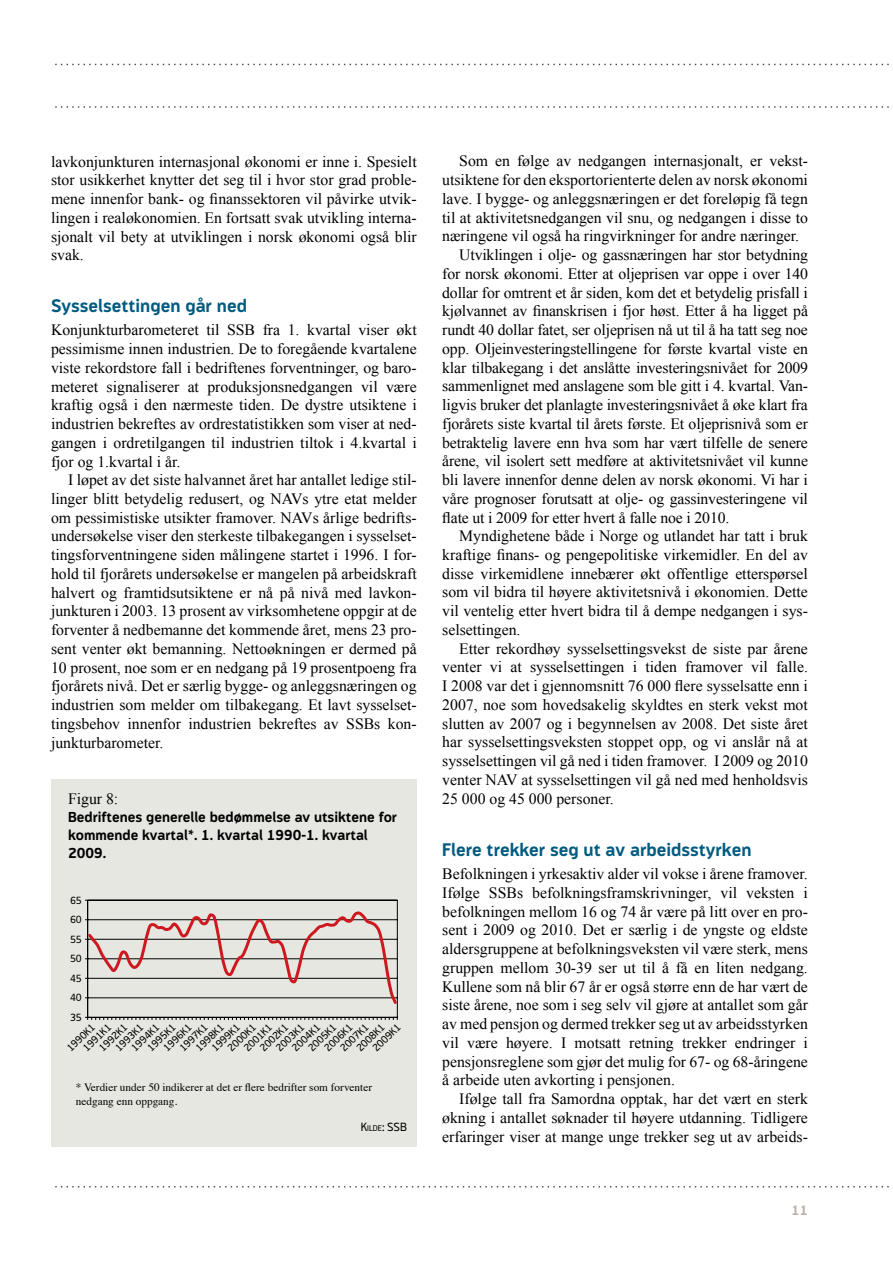
<style>
.page{position:relative;width:893px;height:1263px;background:#fff}
.page>*{position:absolute;margin:0;border:0;box-sizing:border-box;transform-origin:0 0}
.t1{font:700 18px "Modus";color:#005b7f}
.t2{font:15.75px/18.8px "Times New Roman";color:#000;text-align:justify}
.t3{font:700 14.25px/18px "Modus";color:#000}
.t4{font:700 13.5px "Modus";color:#bbb1a6}
.t5{font:12px "Modus";color:#000}
.t6{font:11.25px/13.5px "Times";color:#000}
.t7{font:10.5px "Modus";color:#010101}
.s1{font-size:8.4px}
.s2{font-style:italic}
</style>
<div class="page">
<svg style="left:55px;top:64px;width:834px;height:1px"></svg>
<svg style="left:55px;top:106px;width:834px;height:2px"></svg>
<svg style="left:55px;top:1186px;width:834px;height:1px"></svg>
<div style="left:51px;top:779px;width:366px;height:368px;background:#e7e7e1"></div>
<svg style="left:85px;top:900px;width:313px;height:120px"></svg>
<p class="t2" style="left:51px;top:152px;width:367px">lavkonjunkturen internasjonal økonomi er inne i. Spesielt stor usikkerhet knytter det seg til i hvor stor grad proble&shy;mene innenfor bank- og finanssektoren vil påvirke utvik&shy;lingen i realøkonomien. En fortsatt svak utvikling interna&shy;sjonalt vil bety at utviklingen i norsk økonomi også blir svak.</p>
<p class="t1" style="left:51px;top:296px;width:197px">Sysselsettingen går ned</p>
<p class="t2" style="left:51px;top:320px;width:367px">Konjunkturbarometeret til SSB fra 1. kvartal viser økt pessimisme innen industrien. De to foregående kvartalene viste rekordstore fall i bedriftenes forventninger, og baro&shy;meteret signaliserer at produksjonsnedgangen vil være kraftig også i den nærmeste tiden. De dystre utsiktene i industrien bekreftes av ordrestatistikken som viser at ned&shy;gangen i ordretilgangen til industrien tiltok i 4.kvartal i fjor og 1.kvartal i år.</p>
<p class="t2" style="left:51px;top:470px;width:367px;text-indent:17px">I løpet av det siste halvannet året har antallet ledige stil&shy;linger blitt betydelig redusert, og NAVs ytre etat melder om pessimistiske utsikter framover. NAVs årlige bedrifts&shy;undersøkelse viser den sterkeste tilbakegangen i sysselset&shy;tingsforventningene siden målingene startet i 1996. I for&shy;hold til fjorårets undersøkelse er mangelen på arbeidskraft halvert og framtidsutsiktene er nå på nivå med lavkon&shy;junkturen i 2003. 13 prosent av virksomhetene oppgir at de forventer å nedbemanne det kommende året, mens 23 pro&shy;sent venter økt bemanning. Nettoøkningen er dermed på 10 prosent, noe som er en nedgang på 19 prosentpoeng fra fjorårets nivå. Det er særlig bygge- og anleggsnæringen og industrien som melder om tilbakegang. Et lavt sysselset&shy;tingsbehov innenfor industrien bekreftes av SSBs kon&shy;junkturbarometer.</p>
<p class="t2" style="left:68px;top:789px;width:52px">Figur 8:</p>
<p class="t3" style="left:68px;top:808px;width:330px">Bedriftenes generelle bedømmelse av utsiktene for kommende kvartal*. 1. kvartal 1990-1. kvartal<br>2009.</p>
<p class="t7" style="left:70px;top:894px;width:13px">65</p>
<p class="t7" style="left:70px;top:914px;width:13px">60</p>
<p class="t7" style="left:70px;top:933px;width:13px">55</p>
<p class="t7" style="left:70px;top:953px;width:13px">50</p>
<p class="t7" style="left:70px;top:972px;width:13px">45</p>
<p class="t7" style="left:70px;top:992px;width:13px">40</p>
<p class="t7" style="left:70px;top:1011px;width:13px">35</p>
<p class="t7" style="left:97px;top:1046px;width:37px;rotate:-45deg">1992K1</p>
<p class="t7" style="left:113px;top:1046px;width:37px;rotate:-45deg">1993K1</p>
<p class="t7" style="left:145px;top:1046px;width:37px;rotate:-45deg">1995K1</p>
<p class="t7" style="left:177px;top:1046px;width:37px;rotate:-45deg">1997K1</p>
<p class="t7" style="left:257px;top:1046px;width:37px;rotate:-45deg">2002K1</p>
<p class="t7" style="left:290px;top:1046px;width:37px;rotate:-45deg">2004K1</p>
<p class="t7" style="left:354px;top:1046px;width:37px;rotate:-45deg">2008K1</p>
<p class="t7" style="left:64px;top:1046px;width:37px;rotate:-45deg">1990K1</p>
<p class="t7" style="left:80px;top:1046px;width:37px;rotate:-45deg">1991K1</p>
<p class="t7" style="left:129px;top:1046px;width:37px;rotate:-45deg">1994K1</p>
<p class="t7" style="left:161px;top:1046px;width:37px;rotate:-45deg">1996K1</p>
<p class="t7" style="left:193px;top:1046px;width:37px;rotate:-45deg">1998K1</p>
<p class="t7" style="left:209px;top:1046px;width:37px;rotate:-45deg">1999K1</p>
<p class="t7" style="left:241px;top:1046px;width:37px;rotate:-45deg">2001K1</p>
<p class="t7" style="left:273px;top:1046px;width:37px;rotate:-45deg">2003K1</p>
<p class="t7" style="left:306px;top:1046px;width:37px;rotate:-45deg">2005K1</p>
<p class="t7" style="left:322px;top:1046px;width:37px;rotate:-45deg">2006K1</p>
<p class="t7" style="left:338px;top:1046px;width:37px;rotate:-45deg">2007K1</p>
<p class="t7" style="left:370px;top:1046px;width:37px;rotate:-45deg">2009K1</p>
<p class="t7" style="left:225px;top:1046px;width:37px;rotate:-45deg">2000K1</p>
<p class="t6" style="left:76px;top:1079px;width:298px">* Verdier under 50 indikerer at det er flere bedrifter som forventer nedgang enn oppgang.</p>
<p class="t5" style="left:361px;top:1120px;width:48px">K<span class="s1">ilde</span>: SSB</p>
<p class="t2" style="left:459px;top:151px;width:349px">Som en følge av nedgangen internasjonalt, er vekst<span class="s2">-</span></p>
<p class="t2" style="left:442px;top:170px;width:367px">utsiktene for den eksportorienterte delen av norsk økonomi</p>
<p class="t2" style="left:442px;top:189px;width:367px">lave. I bygge- og anleggsnæringen er det foreløpig få tegn</p>
<p class="t2" style="left:442px;top:208px;width:367px">til at aktivitetsnedgangen vil snu, og nedgangen i disse to</p>
<p class="t2" style="left:442px;top:226px;width:358px">næringene vil også ha ringvirkninger for andre næringer.</p>
<p class="t2" style="left:459px;top:245px;width:350px">Utviklingen i olje- og gassnæringen har stor betydning</p>
<p class="t2" style="left:442px;top:264px;width:367px">for norsk økonomi. Etter at oljeprisen var oppe i over 140</p>
<p class="t2" style="left:442px;top:283px;width:367px">dollar for omtrent et år siden, kom det et betydelig prisfall i</p>
<p class="t2" style="left:442px;top:301px;width:367px">kjølvannet av finanskrisen i fjor høst. Etter å ha ligget på</p>
<p class="t2" style="left:442px;top:320px;width:367px">rundt 40 dollar fatet, ser oljeprisen nå ut til å ha tatt seg noe</p>
<p class="t2" style="left:442px;top:339px;width:367px">opp. Oljeinvesteringstellingene for første kvartal viste en</p>
<p class="t2" style="left:442px;top:358px;width:367px">klar tilbakegang i det anslåtte investeringsnivået for 2009</p>
<p class="t2" style="left:442px;top:376px;width:367px">sammenlignet med anslagene som ble gitt i 4. kvartal. Van-</p>
<p class="t2" style="left:442px;top:395px;width:367px">ligvis bruker det planlagte investeringsnivået å øke klart fra</p>
<p class="t2" style="left:442px;top:414px;width:367px">fjorårets siste kvartal til årets første. Et oljeprisnivå som er</p>
<p class="t2" style="left:442px;top:433px;width:367px">betraktelig lavere enn hva som har vært tilfelle de senere</p>
<p class="t2" style="left:442px;top:451px;width:367px">årene, vil isolert sett medføre at aktivitetsnivået vil kunne</p>
<p class="t2" style="left:442px;top:470px;width:367px">bli lavere innenfor denne delen av norsk økonomi. Vi har i</p>
<p class="t2" style="left:442px;top:489px;width:367px">våre prognoser forutsatt at olje- og gassinvesteringene vil</p>
<p class="t2" style="left:442px;top:508px;width:289px">flate ut i 2009 for etter hvert å falle noe i 2010.</p>
<p class="t2" style="left:459px;top:526px;width:350px">Myndighetene både i Norge og utlandet har tatt i bruk</p>
<p class="t2" style="left:442px;top:545px;width:367px">kraftige finans- og pengepolitiske virkemidler. En del av</p>
<p class="t2" style="left:442px;top:564px;width:367px">disse virkemidlene innebærer økt offentlige etterspørsel</p>
<p class="t2" style="left:442px;top:583px;width:367px">som vil bidra til høyere aktivitetsnivå i økonomien. Dette</p>
<p class="t2" style="left:442px;top:601px;width:367px">vil ventelig etter hvert bidra til å dempe nedgangen i sys-</p>
<p class="t2" style="left:442px;top:620px;width:80px">selsettingen.</p>
<p class="t2" style="left:459px;top:639px;width:350px">Etter rekordhøy sysselsettingsvekst de siste par årene</p>
<p class="t2" style="left:442px;top:657px;width:367px">venter vi at sysselsettingen i tiden framover vil falle.</p>
<p class="t2" style="left:442px;top:676px;width:367px">I 2008 var det i gjennomsnitt 76 000 flere sysselsatte enn i</p>
<p class="t2" style="left:442px;top:695px;width:367px">2007, noe som hovedsakelig skyldtes en sterk vekst mot</p>
<p class="t2" style="left:442px;top:714px;width:367px">slutten av 2007 og i begynnelsen av 2008. Det siste året</p>
<p class="t2" style="left:442px;top:732px;width:367px">har sysselsettingsveksten stoppet opp, og vi anslår nå at</p>
<p class="t2" style="left:442px;top:751px;width:367px">sysselsettingen vil gå ned i tiden framover. I 2009 og 2010</p>
<p class="t2" style="left:442px;top:770px;width:367px">venter NAV at sysselsettingen vil gå ned med henholdsvis</p>
<p class="t2" style="left:442px;top:789px;width:173px">25 000 og 45 000 personer.</p>
<p class="t1" style="left:442px;top:839px;width:311px">Flere trekker seg ut av arbeidsstyrken</p>
<p class="t2" style="left:442px;top:864px;width:367px">Befolkningen i yrkesaktiv alder vil vokse i årene framover.<br>Ifølge SSBs befolkningsframskrivninger, vil veksten i befolkningen mellom 16 og 74 år være på litt over en pro&shy;sent i 2009 og 2010. Det er særlig i de yngste og eldste aldersgruppene at befolkningsveksten vil være sterk, mens gruppen mellom 30-39 ser ut til å få en liten nedgang.<br>Kullene som nå blir 67 år er også større enn de har vært de siste årene, noe som i seg selv vil gjøre at antallet som går av med pensjon og dermed trekker seg ut av arbeidsstyrken vil være høyere. I motsatt retning trekker endringer i pensjonsreglene som gjør det mulig for 67- og 68-åringene å arbeide uten avkorting i pensjonen.</p>
<p class="t2" style="left:442px;top:1089px;width:367px;text-indent:17px">Ifølge tall fra Samordna opptak, har det vært en sterk økning i antallet søknader til høyere utdanning. Tidligere erfaringer viser at mange unge trekker seg ut av arbeids-</p>
<p class="t4" style="left:791px;top:1203px;width:18px">11</p>
</div>
